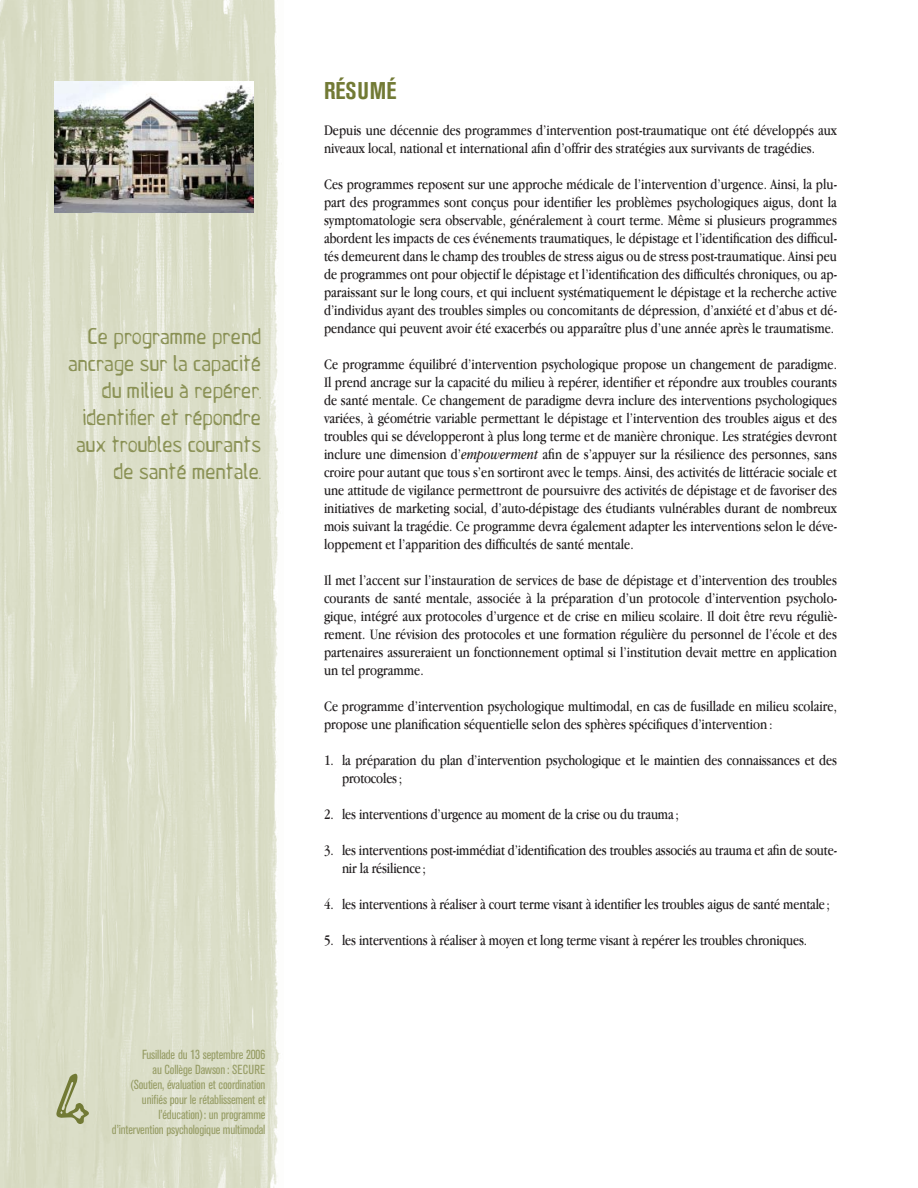
<style>
.page{position:relative;width:918px;height:1188px;background:#fff}
.page>*{position:absolute;margin:0;border:0;box-sizing:border-box;transform-origin:0 0}
.t1{font:60px "Boomshanker Solid";color:#727a35}
.t2{font:700 condensed 24px "Akzidenz Grotesk BE";color:#727a35}
.t3{font:21px/27px "Boomshanker Solid";color:#8a9155;text-align:right}
.t4{font:15px/18px "Apple Garamond";color:#231f20}
.t5{font:condensed 13.05px/15px "Akzidenz Grotesk BE";letter-spacing:-.01em;color:#979d66;text-align:right}
.s1{font-style:italic}
</style>
<div class="page">
<img style="left:0;top:0;width:280px;height:1188px">
<img style="left:54px;top:81px;width:199px;height:132px">
<h3 class="t3" style="left:68px;top:325px;width:195px">Ce programme prend ancrage sur la capacité du milieu à repérer, identifier et répondre aux troubles courants de santé mentale.</h3>
<h1 class="t1" style="left:54px;top:1074px;width:40px">4</h1>
<p class="t5" style="left:112px;top:1048px;width:155px">Fusillade du 13 septembre 2006<br>au Collège Dawson : SECURE<br>(Soutien, évaluation et coordination unifiés pour le rétablissement et l’éducation): un programme d’intervention psychologique multimodal</p>
<h2 class="t2" style="left:324px;top:82px;width:74px">RÉSUMÉ</h2>
<p class="t4" style="left:324px;top:122px;width:515px">Depuis une décennie des programmes d’intervention post-traumatique ont été développés aux niveaux local, national et international afin d’offrir des stratégies aux survivants de tragédies.</p>
<p class="t4" style="left:324px;top:176px;width:515px;text-align:justify">Ces programmes reposent sur une approche médicale de l’intervention d’urgence. Ainsi, la plu&shy;part des programmes sont conçus pour identifier les problèmes psychologiques aigus, dont la symptomatologie sera observable, généralement à court terme. Même si plusieurs programmes abordent les impacts de ces événements traumatiques, le dépistage et l’identification des difficul&shy;tés demeurent dans le champ des troubles de stress aigus ou de stress post-traumatique. Ainsi peu de programmes ont pour objectif le dépistage et l’identification des difficultés chroniques, ou ap&shy;paraissant sur le long cours, et qui incluent systématiquement le dépistage et la recherche active d’individus ayant des troubles simples ou concomitants de dépression, d’anxiété et d’abus et dé&shy;pendance qui peuvent avoir été exacerbés ou apparaître plus d’une année après le traumatisme.</p>
<p class="t4" style="left:324px;top:356px;width:515px;text-align:justify">Ce programme équilibré d’intervention psychologique propose un changement de paradigme.<br>Il prend ancrage sur la capacité du milieu à repérer, identifier et répondre aux troubles courants de santé mentale. Ce changement de paradigme devra inclure des interventions psychologiques variées, à géométrie variable permettant le dépistage et l’intervention des troubles aigus et des troubles qui se développeront à plus long terme et de manière chronique. Les stratégies devront inclure une dimension d’<span class="s1">empowerment</span> afin de s’appuyer sur la résilience des personnes, sans croire pour autant que tous s’en sortiront avec le temps. Ainsi, des activités de littéracie sociale et une attitude de vigilance permettront de poursuivre des activités de dépistage et de favoriser des initiatives de marketing social, d’auto-dépistage des étudiants vulnérables durant de nombreux mois suivant la tragédie. Ce programme devra également adapter les interventions selon le déve&shy;loppement et l’apparition des difficultés de santé mentale.</p>
<p class="t4" style="left:324px;top:572px;width:515px;text-align:justify">Il met l’accent sur l’instauration de services de base de dépistage et d’intervention des troubles courants de santé mentale, associée à la préparation d’un protocole d’intervention psycholo&shy;gique, intégré aux protocoles d’urgence et de crise en milieu scolaire. Il doit être revu réguliè&shy;rement. Une révision des protocoles et une formation régulière du personnel de l’école et des partenaires assureraient un fonctionnement optimal si l’institution devait mettre en application un tel programme.</p>
<p class="t4" style="left:324px;top:698px;width:515px">Ce programme d’intervention psychologique multimodal, en cas de fusillade en milieu scolaire, propose une planification séquentielle selon des sphères spécifiques d’intervention :</p>
<p class="t4" style="left:342px;top:752px;width:497px;text-indent:-18px">1. la préparation du plan d’intervention psychologique et le maintien des connaissances et des protocoles ;</p>
<p class="t4" style="left:324px;top:806px;width:357px">2. les interventions d’urgence au moment de la crise ou du trauma ;</p>
<p class="t4" style="left:342px;top:842px;width:497px;text-indent:-18px">3. les interventions post-immédiat d’identification des troubles associés au trauma et afin de soute&shy;nir la résilience ;</p>
<p class="t4" style="left:324px;top:896px;width:508px">4. les interventions à réaliser à court terme visant à identifier les troubles aigus de santé mentale ;</p>
<p class="t4" style="left:324px;top:932px;width:485px">5. les interventions à réaliser à moyen et long terme visant à repérer les troubles chroniques.</p>
</div>
